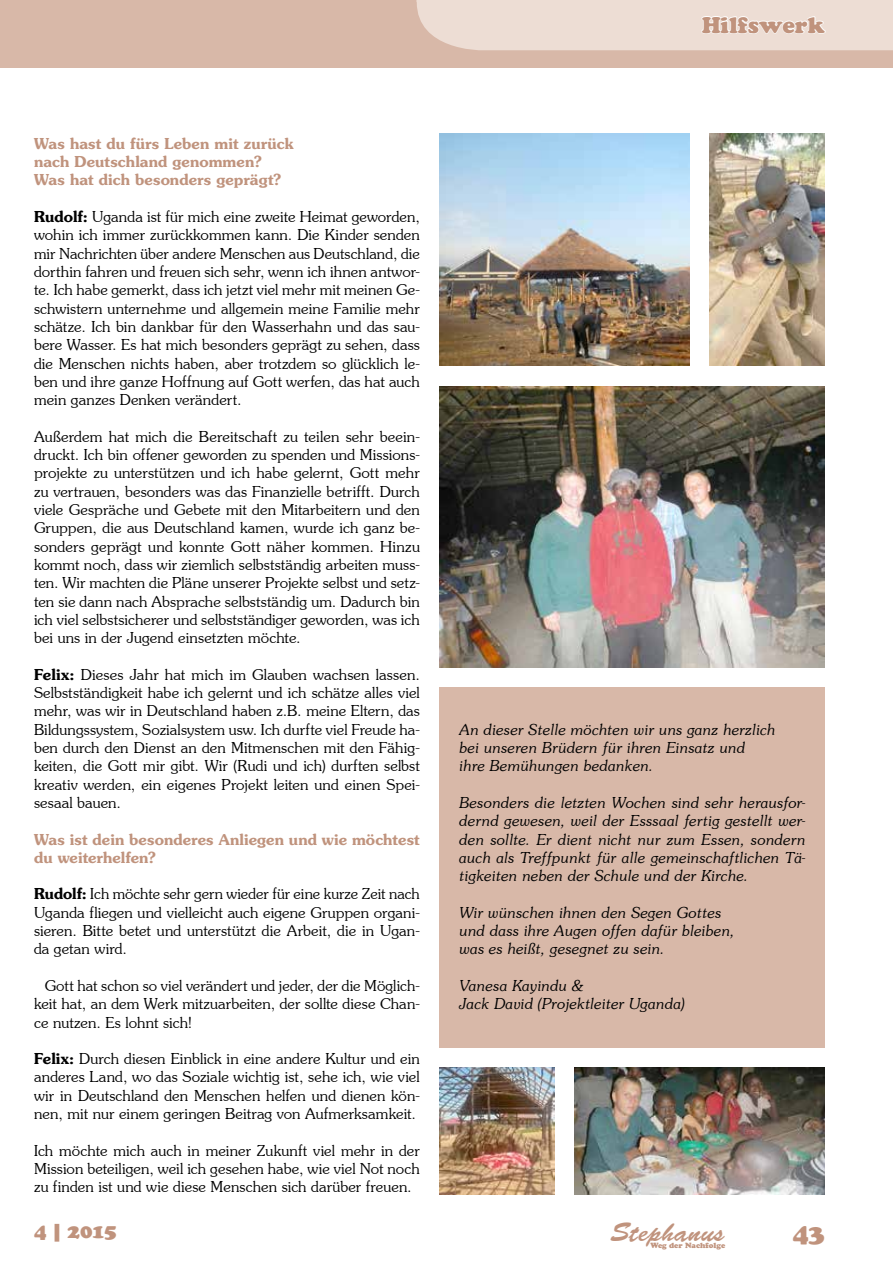
<style>
.page{position:relative;width:893px;height:1263px;background:#fff}
.page>*{position:absolute;margin:0;border:0;box-sizing:border-box;transform-origin:0 0}
.t1{font:27px "Banff Plain";letter-spacing:.02em;color:#c0937d}
.t2{font:25.5px "Cooper Black Std";color:#c0937d}
.t3{font:22.5px "Cooper Black Std";color:#c0937d}
.t4{font:900 21px "Cooper";color:#c0937d}
.t5{font:15px/18.3px "Southern Plain";letter-spacing:.005em;color:#000;text-align:justify}
.t6{font:italic 15px/18.3px "Southern";letter-spacing:-.005em;color:#000}
.t7{font:700 15px/18.3px "Southern";letter-spacing:.005em;color:#c0937d}
.t8{font:7.5px "Cooper Black Std";color:#c0937d}
.s1{font-family:"Southern";font-weight:700}
</style>
<div class="page">
<div style="left:1px;top:0;width:892px;height:68px;background:#d8b8a8"></div>
<svg style="left:416px;top:0;width:477px;height:134px"></svg>
<div style="left:439px;top:687px;width:386px;height:360px;background:#d8b8a8"></div>
<img style="left:709px;top:134px;width:116px;height:232px">
<img style="left:439px;top:1067px;width:116px;height:128px">
<img style="left:439px;top:134px;width:251px;height:232px">
<img style="left:574px;top:1067px;width:251px;height:128px">
<img style="left:439px;top:387px;width:386px;height:281px">
<h3 class="t3" style="left:702px;top:11px;width:125px">Hilfswerk</h3>
<p class="t7" style="left:34px;top:134px;width:261px">Was hast du fürs Leben mit zurück nach Deutschland genommen?<br>Was hat dich besonders geprägt?</p>
<p class="t5" style="left:34px;top:207px;width:387px"><span class="s1">Rudolf:</span> Uganda ist für mich eine zweite Heimat geworden, wohin ich immer zurückkommen kann. Die Kinder senden mir Nachrichten über andere Menschen aus Deutschland, die dorthin fahren und freuen sich sehr, wenn ich ihnen antwor&shy;te. Ich habe gemerkt, dass ich jetzt viel mehr mit meinen Ge&shy;schwistern unternehme und allgemein meine Familie mehr schätze. Ich bin dankbar für den Wasserhahn und das sau&shy;bere Wasser. Es hat mich besonders geprägt zu sehen, dass die Menschen nichts haben, aber trotzdem so glücklich le&shy;ben und ihre ganze Hoffnung auf Gott werfen, das hat auch mein ganzes Denken verändert.</p>
<p class="t5" style="left:34px;top:427px;width:387px">Außerdem hat mich die Bereitschaft zu teilen sehr beein&shy;druckt. Ich bin offener geworden zu spenden und Missions&shy;projekte zu unterstützen und ich habe gelernt, Gott mehr zu vertrauen, besonders was das Finanzielle betrifft. Durch viele Gespräche und Gebete mit den Mitarbeitern und den Gruppen, die aus Deutschland kamen, wurde ich ganz be&shy;sonders geprägt und konnte Gott näher kommen. Hinzu kommt noch, dass wir ziemlich selbstständig arbeiten muss&shy;ten. Wir machten die Pläne unserer Projekte selbst und setz&shy;ten sie dann nach Absprache selbstständig um. Dadurch bin ich viel selbstsicherer und selbstständiger geworden, was ich bei uns in der Jugend einsetzten möchte.</p>
<p class="t5" style="left:34px;top:665px;width:387px"><span class="s1">Felix:</span> Dieses Jahr hat mich im Glauben wachsen lassen.<br>Selbstständigkeit habe ich gelernt und ich schätze alles viel mehr, was wir in Deutschland haben z.B. meine Eltern, das Bildungssystem, Sozialsystem usw. Ich durfte viel Freude ha&shy;ben durch den Dienst an den Mitmenschen mit den Fähig&shy;keiten, die Gott mir gibt. Wir (Rudi und ich) durften selbst kreativ werden, ein eigenes Projekt leiten und einen Spei&shy;sesaal bauen.</p>
<p class="t7" style="left:34px;top:830px;width:387px">Was ist dein besonderes Anliegen und wie möchtest du weiterhelfen?</p>
<p class="t5" style="left:34px;top:884px;width:387px"><span class="s1">Rudolf:</span> Ich möchte sehr gern wieder für eine kurze Zeit nach Uganda fliegen und vielleicht auch eigene Gruppen organi&shy;sieren. Bitte betet und unterstützt die Arbeit, die in Ugan&shy;da getan wird.</p>
<p class="t5" style="left:34px;top:976px;width:387px;text-indent:11px">Gott hat schon so viel verändert und jeder, der die Möglich&shy;keit hat, an dem Werk mitzuarbeiten, der sollte diese Chan&shy;ce nutzen. Es lohnt sich!</p>
<p class="t5" style="left:34px;top:1049px;width:387px"><span class="s1">Felix:</span> Durch diesen Einblick in eine andere Kultur und ein anderes Land, wo das Soziale wichtig ist, sehe ich, wie viel wir in Deutschland den Menschen helfen und dienen kön&shy;nen, mit nur einem geringen Beitrag von Aufmerksamkeit.</p>
<p class="t5" style="left:34px;top:1141px;width:387px">Ich möchte mich auch in meiner Zukunft viel mehr in der Mission beteiligen, weil ich gesehen habe, wie viel Not noch zu finden ist und wie diese Menschen sich darüber freuen.</p>
<p class="t6" style="left:459px;top:720px;width:318px">An dieser Stelle möchten wir uns ganz herzlich bei unseren Brüdern für ihren Einsatz und<br>ihre Bemühungen bedanken.</p>
<p class="t6" style="left:459px;top:793px;width:348px;text-align:justify">Besonders die letzten Wochen sind sehr herausfor&shy;dernd gewesen, weil der Esssaal fertig gestellt wer&shy;den sollte. Er dient nicht nur zum Essen, sondern auch als Treffpunkt für alle gemeinschaftlichen Tä&shy;tigkeiten neben der Schule und der Kirche.</p>
<p class="t6" style="left:459px;top:903px;width:277px">Wir wünschen ihnen den Segen Gottes und dass ihre Augen offen dafür bleiben, was es heißt, gesegnet zu sein.</p>
<p class="t6" style="left:459px;top:976px;width:227px">Vanesa Kayindu &amp;<br>Jack David (Projektleiter Uganda)</p>
<h3 class="t4" style="left:34px;top:1218px;width:84px">4 | 2015</h3>
<h1 class="t1" style="left:610px;top:1217px;width:116px">Stephanus</h1>
<p class="t8" style="left:650px;top:1241px;width:76px">Weg der Nachfolge</p>
<h2 class="t2" style="left:793px;top:1218px;width:34px">43</h2>
</div>
